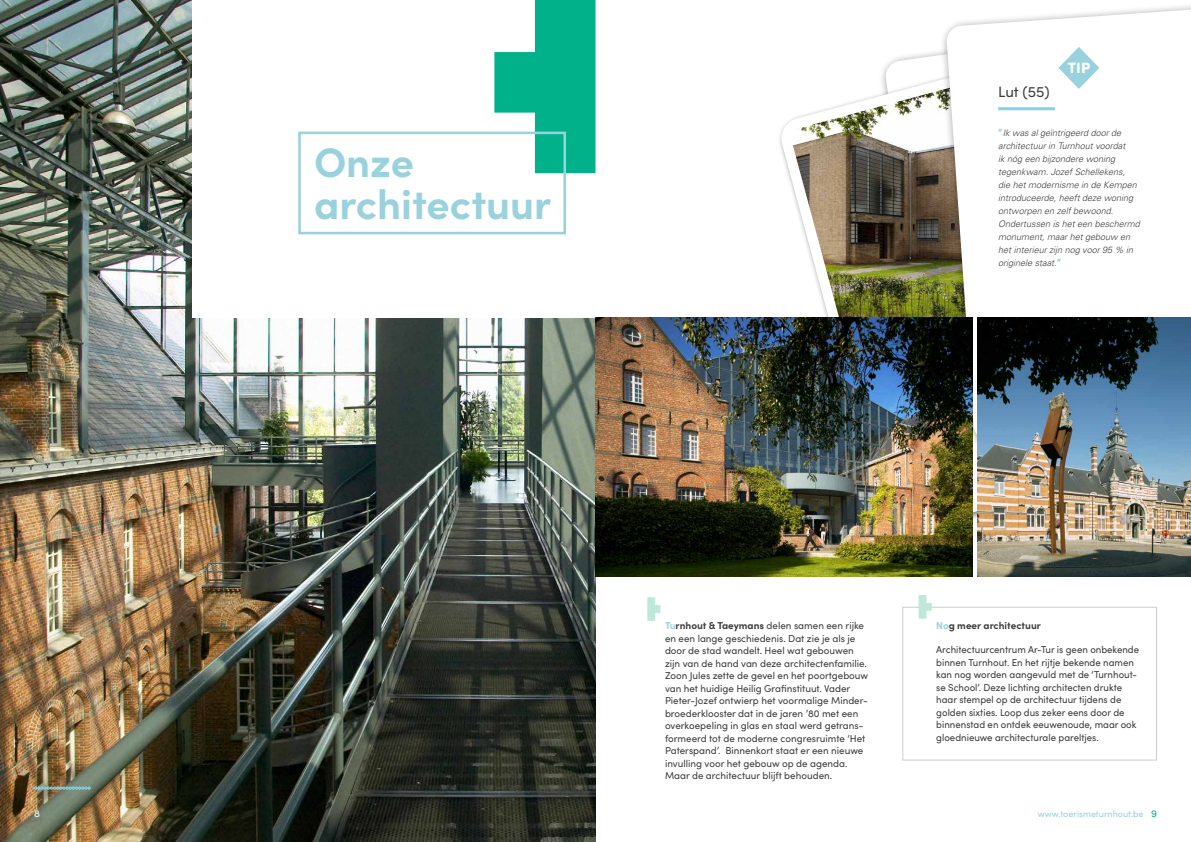
<style>
.page{position:relative;width:1191px;height:842px;background:#fff}
.page>*{position:absolute;margin:0;border:0;box-sizing:border-box;transform-origin:0 0}
.t1{font:700 41.3px/41.3px "Sofia Pro";color:#99d1dd}
.t2{font:15px "Sofia Pro";color:#3c3c3b}
.t3{font:900 15px "Sofia Pro";color:#fff}
.t4{font:10px/12.5px "Sofia Pro";color:#3c3c3b}
.t5{font:10px/12.5px "Sofia Pro";color:#3c3c3b;scale:.96 1}
.t6{font:700 10px "Sofia Pro";color:#3c3c3b}
.t7{font:10px "Sofia Pro";color:#fff}
.t8{font:italic 300 9px/13px "Univers";color:#3c3c3b}
.t9{font:9px "Sofia Pro";color:#99d1dd}
.s1{font-family:"Sofia Pro";font-weight:900;font-style:normal;font-size:10.5px;color:#87d1e6}
.s2{font-weight:700;color:#99d1dd}
.s3{font-weight:700}
.s4{color:#99d1dd}
.s5{font-size:10px;color:#00b189}
</style>
<div class="page">
<img style="left:0;top:0;width:595px;height:842px">
<div style="left:193px;top:0;width:496px;height:317px;background:#fff"></div>
<svg style="left:34px;top:786px;width:57px;height:4px"></svg>
<img style="left:784px;top:52px;width:193px;height:483px">
<div style="left:939px;top:0;width:252px;height:452px;background:#000;opacity:.5"></div>
<svg style="left:949px;top:2px;width:242px;height:437px"></svg>
<svg style="left:1058px;top:47px;width:41px;height:42px"></svg>
<hr style="left:998px;top:107px;width:56px;height:3px;background:#87d1e6">
<img style="left:595px;top:317px;width:377px;height:260px">
<img style="left:977px;top:317px;width:214px;height:260px">
<div style="left:902px;top:607px;width:254px;height:153px;border:1px solid #ccc"></div>
<svg style="left:647px;top:597px;width:13px;height:24px"></svg>
<svg style="left:918px;top:595px;width:13px;height:24px"></svg>
<svg style="left:494px;top:0;width:101px;height:173px"></svg>
<div style="left:298px;top:132px;width:268px;height:102px;border:3px solid #99d1dd"></div>
<h1 class="t1" style="left:314px;top:139px;width:239px">Onze architectuur</h1>
<h2 class="t3" style="left:1067px;top:56px;width:24px">TIP</h2>
<h2 class="t2" style="left:998px;top:81px;width:53px">Lut (55)</h2>
<p class="t8" style="left:998px;top:127px;width:143px"><span class="s1">“</span>Ik was al geïntrigeerd door de architectuur in Turnhout voordat<br>ik nóg een bijzondere woning tegenkwam. Jozef Schellekens,<br>die het modernisme in de Kempen introduceerde, heeft deze woning ontworpen en zelf bewoond.<br>Ondertussen is het een beschermd monument, maar het gebouw en het interieur zijn nog voor 95 % in originele staat.<span class="s1">”</span></p>
<p class="t4" style="left:665px;top:619px;width:205px"><span class="s2">Tu</span><span class="s3">rnhout &amp; Taeymans</span> delen samen een rijke en een lange geschiedenis. Dat zie je als je door de stad wandelt. Heel wat gebouwen zijn van de hand van deze architectenfamilie.<br>Zoon Jules zette de gevel en het poortgebouw van het huidige Heilig Grafinstituut. Vader Pieter-Jozef ontwierp het voormalige Minder&shy;broederklooster dat in de jaren ’80 met een overkoepeling in glas en staal werd getrans&shy;formeerd tot de moderne congresruimte ‘Het Paterspand’. Binnenkort staat er een nieuwe invulling voor het gebouw op de agenda.<br>Maar de architectuur blijft behouden.</p>
<p class="t6" style="left:936px;top:618px;width:106px"><span class="s4">No</span>g meer architectuur</p>
<p class="t5" style="left:936px;top:643px;width:213px">Architectuurcentrum Ar-Tur is geen onbekende binnen Turnhout. En het rijtje bekende namen kan nog worden aangevuld met de ‘Turnhout&shy;se School’. Deze lichting architecten drukte haar stempel op de architectuur tijdens de golden sixties. Loop dus zeker eens door de binnenstad en ontdek eeuwenoude, maar ook gloednieuwe architecturale pareltjes.</p>
<p class="t7" style="left:34px;top:806px;width:7px">8</p>
<p class="t9" style="left:1037px;top:807px;width:121px">www.toerismeturnhout.be <span class="s5">9</span></p>
</div>
